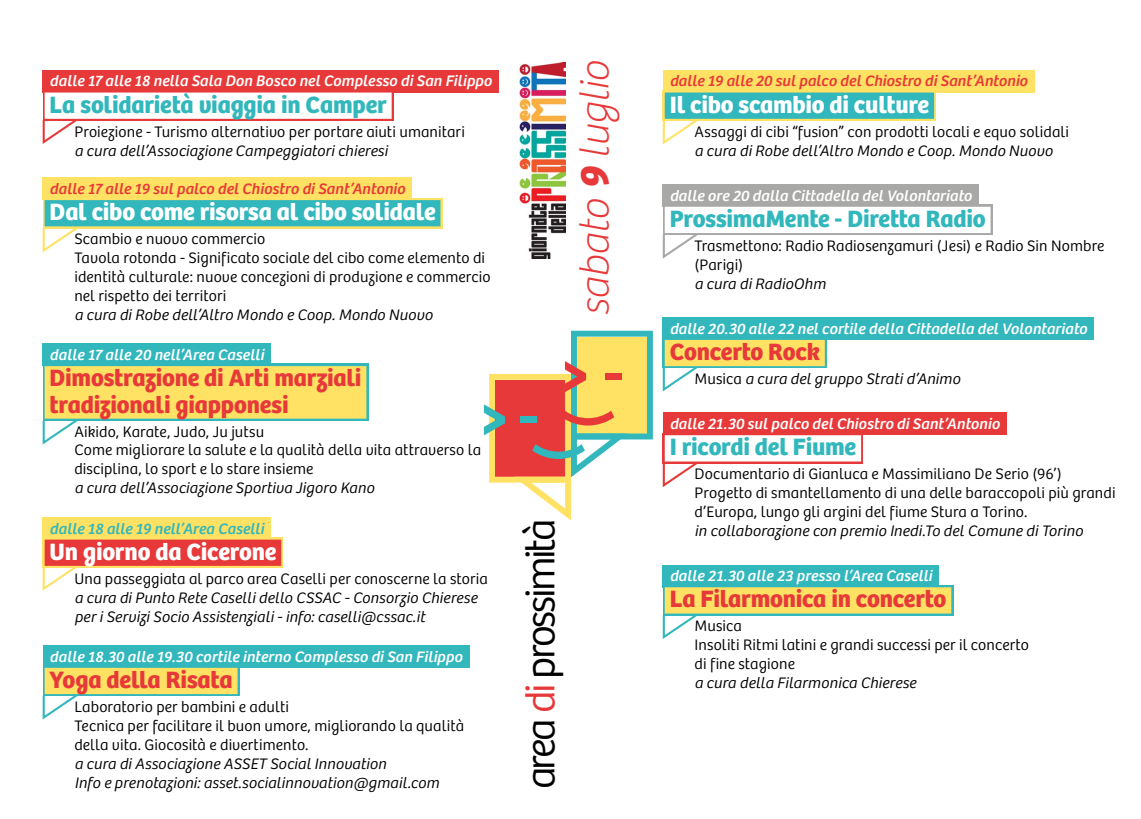
<style>
.page{position:relative;width:1141px;height:819px;background:#fff}
.page>*{position:absolute;margin:0;border:0;box-sizing:border-box;transform-origin:0 0}
.t1{font:300 42px "Bree";letter-spacing:-.06em;color:#000}
.t2{font:italic 100 42px "Bree";letter-spacing:-.015em;color:#e73939}
.t3{font:700 24.5px/26.2px "Bree";letter-spacing:-.005em;color:#e73939}
.t4{font:700 24.5px "Bree";letter-spacing:-.005em;color:#fff}
.t5{font:700 24.5px "Bree";letter-spacing:-.01em;color:#31b7bc}
.t6{font:300 15.75px/18.9px "Bree";letter-spacing:.005em;color:#000}
.t7{font:italic 300 15.75px/18.9px "Bree";letter-spacing:.005em;color:#000}
.t8{font:italic 15.75px "Bree";letter-spacing:.005em;color:#fff}
.t9{font:italic 15.75px "Bree";letter-spacing:.005em;color:#e73939}
.t10{font:italic 15.75px "Bree";letter-spacing:.005em;color:#31b7bc}
.s1{font-weight:700}
.s2{color:#e73939}
.s3{font-style:normal}
</style>
<div class="page">
<svg style="left:662px;top:615px;width:39px;height:24px"></svg>
<svg style="left:662px;top:459px;width:35px;height:28px"></svg>
<svg style="left:662px;top:363px;width:35px;height:29px"></svg>
<svg style="left:662px;top:235px;width:36px;height:24px"></svg>
<svg style="left:662px;top:117px;width:36px;height:28px"></svg>
<svg style="left:42px;top:420px;width:36px;height:25px"></svg>
<svg style="left:42px;top:120px;width:35px;height:24px"></svg>
<svg style="left:42px;top:228px;width:35px;height:25px"></svg>
<svg style="left:42px;top:562px;width:34px;height:29px"></svg>
<svg style="left:42px;top:695px;width:36px;height:25px"></svg>
<div style="left:43px;top:70px;width:456px;height:22px;background:#e73939"></div>
<div style="left:43px;top:90px;width:351px;height:31px;background:#e73939"></div>
<div style="left:45px;top:92px;width:347px;height:27px;background:#fff"></div>
<div style="left:43px;top:178px;width:369px;height:22px;background:#ffe163"></div>
<div style="left:43px;top:198px;width:399px;height:31px;background:linear-gradient(to right,#afd085,#afd085)"></div>
<div style="left:45px;top:200px;width:395px;height:26px;background:#31b7bc"></div>
<div style="left:43px;top:344px;width:228px;height:22px;background:#31b7bc"></div>
<div style="left:43px;top:364px;width:325px;height:57px;background:linear-gradient(to right,#b8d281,#b8d281)"></div>
<div style="left:45px;top:366px;width:321px;height:52px;background:#ffe163"></div>
<div style="left:43px;top:517px;width:228px;height:22px;background:#ffe163"></div>
<div style="left:43px;top:537px;width:240px;height:31px;background:#ffe163"></div>
<div style="left:45px;top:539px;width:236px;height:27px;background:#e73939"></div>
<div style="left:43px;top:645px;width:426px;height:22px;background:#31b7bc"></div>
<svg style="left:43px;top:667px;width:197px;height:29px"></svg>
<div style="left:45px;top:667px;width:193px;height:27px;background:#ffe163"></div>
<svg style="left:484px;top:331px;width:169px;height:189px"></svg>
<div style="left:605px;top:373px;width:17px;height:7px;background:#e73939"></div>
<div style="left:663px;top:70px;width:372px;height:22px;background:#ffe163"></div>
<div style="left:663px;top:90px;width:273px;height:31px;background:#ffe163"></div>
<div style="left:665px;top:92px;width:269px;height:27px;background:#31b7bc"></div>
<div style="left:663px;top:184px;width:316px;height:22px;background:#a8a8a7"></div>
<div style="left:663px;top:204px;width:329px;height:31px;background:linear-gradient(to right,#bbbbba,#bbbbba)"></div>
<div style="left:665px;top:207px;width:326px;height:26px;background:#fff"></div>
<div style="left:663px;top:317px;width:431px;height:23px;background:#31b7bc"></div>
<svg style="left:663px;top:339px;width:164px;height:29px"></svg>
<div style="left:665px;top:340px;width:160px;height:26px;background:#ffe163"></div>
<div style="left:663px;top:413px;width:344px;height:22px;background:#e73939"></div>
<svg style="left:663px;top:435px;width:200px;height:29px"></svg>
<div style="left:665px;top:435px;width:196px;height:26px;background:#fff"></div>
<div style="left:663px;top:565px;width:276px;height:22px;background:#31b7bc"></div>
<svg style="left:663px;top:585px;width:290px;height:30px"></svg>
<div style="left:665px;top:587px;width:286px;height:26px;background:#ffe163"></div>
<img style="left:519px;top:63px;width:47px;height:195px">
<p class="t8" style="left:50px;top:72px;width:444px">dalle 17 alle 18 nella Sala Don Bosco nel Complesso di San Filippo</p>
<h2 class="t5" style="left:50px;top:90px;width:339px">La solidarietà viaggia in Camper</h2>
<p class="t6" style="left:74px;top:122px;width:392px">Proiezione - Turismo alternativo per portare aiuti umanitari</p>
<p class="t7" style="left:74px;top:141px;width:315px">a cura dell’Associazione Campeggiatori chieresi</p>
<p class="t9" style="left:50px;top:180px;width:357px">dalle 17 alle 19 sul palco del Chiostro di Sant’Antonio</p>
<h2 class="t4" style="left:50px;top:197px;width:387px">Dal cibo come risorsa al cibo solidale</h2>
<p class="t6" style="left:74px;top:230px;width:418px">Scambio e nuovo commercio<br>Tavola rotonda - Significato sociale del cibo come elemento di identità culturale: nuove concezioni di produzione e commercio nel rispetto dei territori</p>
<p class="t7" style="left:74px;top:305px;width:360px">a cura di Robe dell’Altro Mondo e Coop. Mondo Nuovo</p>
<p class="t8" style="left:50px;top:346px;width:216px">dalle 17 alle 20 nell’Area Caselli</p>
<h2 class="t3" style="left:50px;top:365px;width:313px">Dimostrazione di Arti marziali tradizionali giapponesi</h2>
<p class="t6" style="left:74px;top:422px;width:408px">Aikido, Karate, Judo, Ju jutsu<br>Come migliorare la salute e la qualità della vita attraverso la disciplina, lo sport e lo stare insieme</p>
<p class="t7" style="left:74px;top:479px;width:301px">a cura dell’Associazione Sportiva Jigoro Kano</p>
<p class="t10" style="left:50px;top:519px;width:216px">dalle 18 alle 19 nell’Area Caselli</p>
<h2 class="t4" style="left:50px;top:536px;width:228px">Un giorno da Cicerone</h2>
<p class="t6" style="left:74px;top:569px;width:415px">Una passeggiata al parco area Caselli per conoscerne la storia</p>
<p class="t7" style="left:74px;top:588px;width:404px">a cura di Punto Rete Caselli dello CSSAC - Consorzio Chierese per i Servizi Socio Assistenziali - info: caselli@cssac.it</p>
<p class="t8" style="left:50px;top:647px;width:414px">dalle 18.30 alle 19.30 cortile interno Complesso di San Filippo</p>
<h2 class="t3" style="left:50px;top:667px;width:185px">Yoga della Risata</h2>
<p class="t6" style="left:74px;top:697px;width:391px">Laboratorio per bambini e adulti<br>Tecnica per facilitare il buon umore, migliorando la qualità della vita. Giocosità e divertimento.</p>
<p class="t7" style="left:74px;top:754px;width:366px">a cura di Associazione ASSET Social Innovation<br>Info e prenotazioni: asset.socialinnovation@gmail.com</p>
<h1 class="t2" style="left:571px;top:316px;width:257px;rotate:-90deg">sabato <span class="s1">9</span> luglio</h1>
<h1 class="t1" style="left:516px;top:789px;width:272px;rotate:-90deg">area <span class="s2">di</span> prossimità</h1>
<p class="t9" style="left:670px;top:72px;width:359px">dalle 19 alle 20 sul palco del Chiostro di Sant’Antonio</p>
<h2 class="t4" style="left:670px;top:90px;width:261px">Il cibo scambio di culture</h2>
<p class="t6" style="left:694px;top:122px;width:376px">Assaggi di cibi “fusion” con prodotti locali e equo solidali</p>
<p class="t7" style="left:694px;top:141px;width:360px">a cura di Robe dell’Altro Mondo e Coop. Mondo Nuovo</p>
<p class="t8" style="left:670px;top:186px;width:304px">dalle ore 20 dalla Cittadella del Volontariato</p>
<h2 class="t5" style="left:670px;top:204px;width:317px">ProssimaMente - Diretta Radio</h2>
<p class="t6" style="left:694px;top:236px;width:411px">Trasmettono: Radio Radiosenzamuri (Jesi) e Radio Sin Nombre (Parigi)</p>
<p class="t7" style="left:694px;top:274px;width:133px">a cura di RadioOhm</p>
<p class="t8" style="left:670px;top:319px;width:419px">dalle 20.30 alle 22 nel cortile della Cittadella del Volontariato</p>
<h2 class="t3" style="left:670px;top:339px;width:152px">Concerto Rock</h2>
<p class="t7" style="left:694px;top:369px;width:267px"><span class="s3">Musica</span> a cura del gruppo Strati d’Animo</p>
<p class="t8" style="left:670px;top:415px;width:331px">dalle 21.30 sul palco del Chiostro di Sant’Antonio</p>
<h2 class="t5" style="left:670px;top:432px;width:188px">I ricordi del Fiume</h2>
<p class="t6" style="left:694px;top:465px;width:423px">Documentario di Gianluca e Massimiliano De Serio (96’)<br>Progetto di smantellamento di una delle baraccopoli più grandi d’Europa, lungo gli argini del fiume Stura a Torino.</p>
<p class="t7" style="left:694px;top:521px;width:390px">in collaborazione con premio Inedi.To del Comune di Torino</p>
<p class="t8" style="left:670px;top:567px;width:264px">dalle 21.30 alle 23 presso l’Area Caselli</p>
<h2 class="t3" style="left:670px;top:586px;width:278px">La Filarmonica in concerto</h2>
<p class="t6" style="left:694px;top:617px;width:336px">Musica<br>Insoliti Ritmi latini e grandi successi per il concerto di fine stagione</p>
<p class="t7" style="left:694px;top:673px;width:223px">a cura della Filarmonica Chierese</p>
</div>
